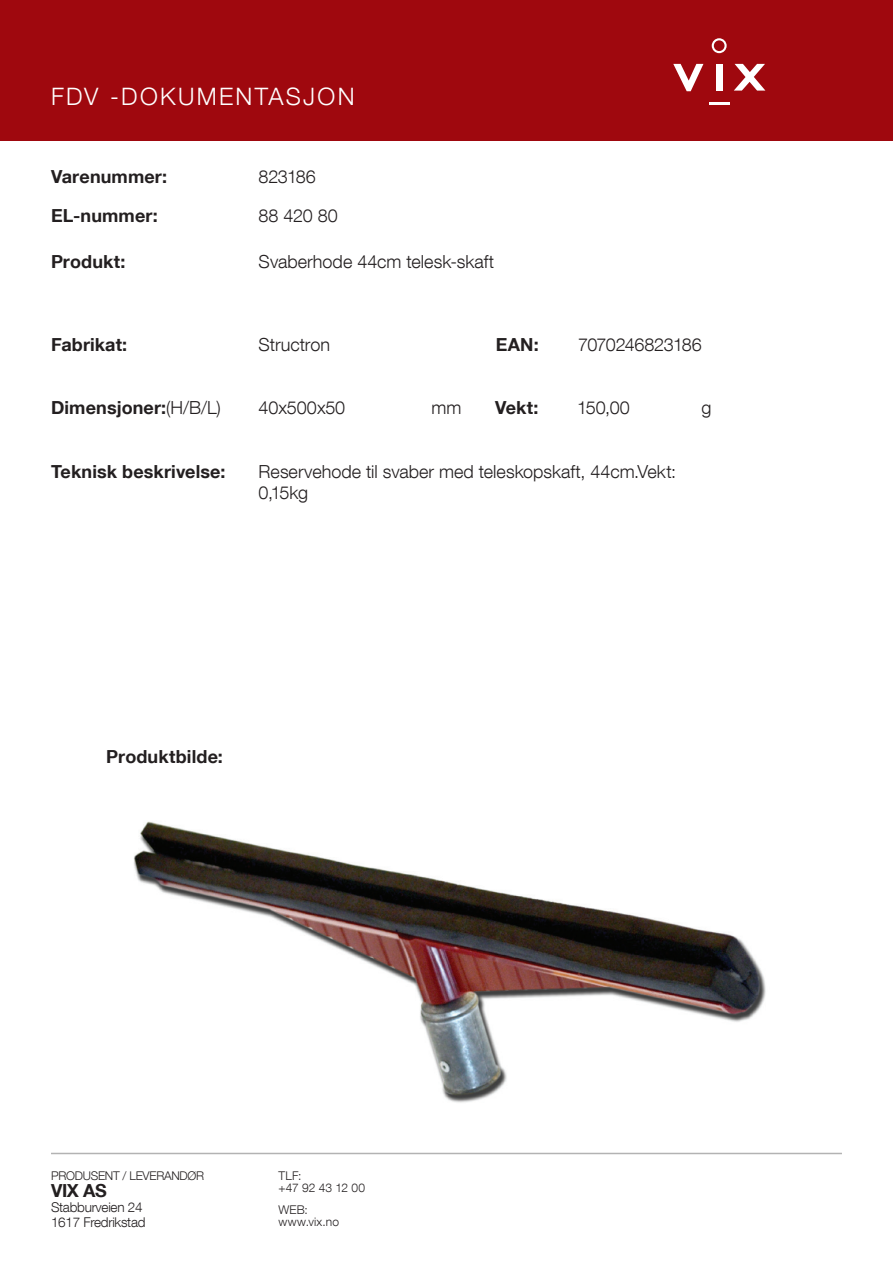
<style>
.page{position:relative;width:893px;height:1263px;background:#fff}
.page>*{position:absolute;margin:0;border:0;box-sizing:border-box;transform-origin:0 0}
.t1{font:300 24px "Helvetica Neue LT Com";letter-spacing:.095em;color:#fff}
.t2{font:300 18px/21.6px "Helvetica Neue LT Com";color:#231f20}
.t3{font:700 18px "Helvetica Neue LT Com";letter-spacing:.005em;color:#231f20}
.t4{font:300 18px "Helvetica Neue LT Com";letter-spacing:-.03em;color:#231f20}
.t5{font:300 13.5px "Helvetica Neue LT Com";letter-spacing:-.02em;color:#231f20}
.t6{font:300 12px "Helvetica Neue LT Com";letter-spacing:-.02em;color:#231f20}
.s1{font-weight:300}
</style>
<div class="page">
<div style="left:0;top:0;width:893px;height:140px;background:#9f080e"></div>
<hr style="left:51px;top:1153px;width:791px;height:1px;background:#b3b3b3">
<svg style="left:673px;top:64px;width:30px;height:27px"></svg>
<div style="left:716px;top:64px;width:6px;height:27px;background:#fff"></div>
<svg style="left:734px;top:64px;width:31px;height:27px"></svg>
<svg style="left:712px;top:38px;width:15px;height:15px"></svg>
<hr style="left:709px;top:102px;width:20px;height:3px;background:#fff">
<img style="left:134px;top:821px;width:632px;height:282px">
<p class="t1" style="left:51px;top:81px;width:305px">FDV -DOKUMENTASJON</p>
<p class="t3" style="left:51px;top:165px;width:118px">Varenummer:</p>
<p class="t3" style="left:51px;top:204px;width:108px">EL-nummer:</p>
<p class="t2" style="left:259px;top:165px;width:59px">823186</p>
<p class="t2" style="left:259px;top:204px;width:81px">88 420 80</p>
<p class="t3" style="left:51px;top:250px;width:76px">Produkt:</p>
<p class="t2" style="left:259px;top:250px;width:237px">Svaberhode 44cm telesk-skaft</p>
<p class="t3" style="left:51px;top:333px;width:78px">Fabrikat:</p>
<p class="t2" style="left:259px;top:333px;width:73px">Structron</p>
<p class="t3" style="left:496px;top:333px;width:45px">EAN:</p>
<p class="t4" style="left:578px;top:334px;width:125px">7070246823186</p>
<p class="t3" style="left:51px;top:397px;width:171px">Dimensjoner:<span class="s1">(H/B/L)</span></p>
<p class="t2" style="left:259px;top:397px;width:88px">40x500x50</p>
<p class="t2" style="left:432px;top:397px;width:31px">mm</p>
<p class="t3" style="left:495px;top:397px;width:45px">Vekt:</p>
<p class="t2" style="left:577px;top:397px;width:54px">150,00</p>
<p class="t2" style="left:702px;top:397px;width:12px">g</p>
<p class="t3" style="left:51px;top:460px;width:176px">Teknisk beskrivelse:</p>
<p class="t2" style="left:259px;top:460px;width:419px">Reservehode til svaber med teleskopskaft, 44cm.Vekt:<br>0,15kg</p>
<p class="t3" style="left:106px;top:746px;width:118px">Produktbilde:</p>
<p class="t6" style="left:51px;top:1168px;width:155px">PRODUSENT / LEVERANDØR</p>
<p class="t3" style="left:51px;top:1179px;width:57px">VIX AS</p>
<p class="t5" style="left:51px;top:1198px;width:93px">Stabburveien 24</p>
<p class="t5" style="left:51px;top:1213px;width:96px">1617 Fredrikstad</p>
<p class="t6" style="left:279px;top:1168px;width:25px">TLF:</p>
<p class="t6" style="left:279px;top:1180px;width:88px">+47 92 43 12 00</p>
<p class="t6" style="left:279px;top:1202px;width:31px">WEB:</p>
<p class="t6" style="left:279px;top:1214px;width:62px">www.vix.no</p>
</div>
